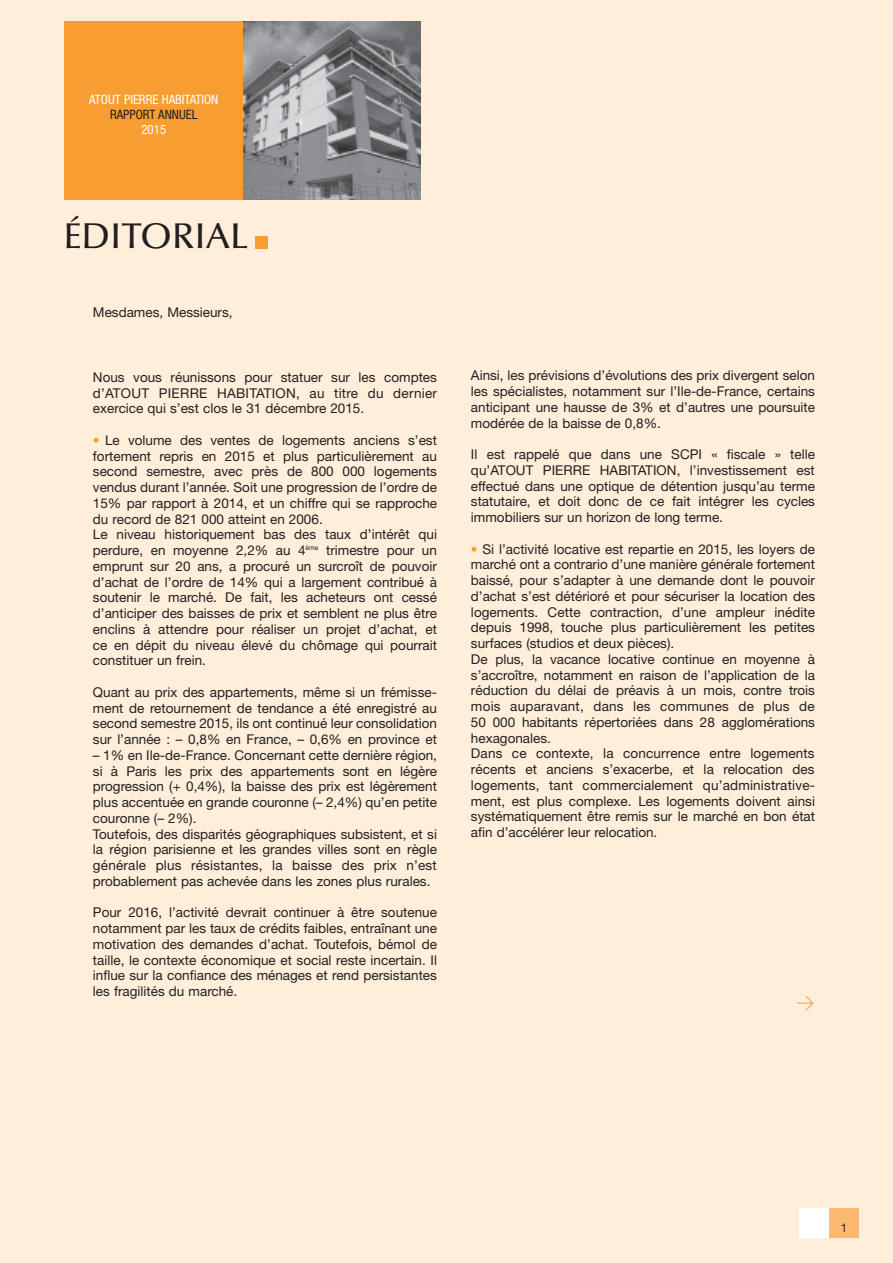
<style>
.page{position:relative;width:893px;height:1263px;background:#feeeda}
.page>*{position:absolute;margin:0;border:0;box-sizing:border-box;transform-origin:0 0}
.t1{font:500 36px "Optima";color:#231f20}
.t2{font:18px "DIN";color:#faae59}
.t3{font:13.5px/15.8px "Helvetica Neue";color:#231f20;text-align:justify}
.t4{font:condensed 12.9px "Helvetica Neue";color:#fff}
.t5{font:condensed 12.9px "Helvetica Neue";color:#231f20}
.t6{font:12px "Helvetica Neue";color:#231f20}
.s1{color:#f89d31}
</style>
<div class="page">
<img style="left:242px;top:21px;width:179px;height:179px">
<div style="left:64px;top:21px;width:178px;height:179px;background:#f89d31"></div>
<div style="left:799px;top:1208px;width:30px;height:29px;background:#fff"></div>
<div style="left:829px;top:1208px;width:30px;height:29px;background:#fcb86e"></div>
<div style="left:255px;top:236px;width:13px;height:13px;background:#f89d31"></div>
<p class="t4" style="left:89px;top:94px;width:131px">ATOUT PIERRE HABITATION</p>
<p class="t5" style="left:110px;top:109px;width:89px">RAPPORT ANNUEL</p>
<p class="t4" style="left:141px;top:124px;width:26px">2015</p>
<h1 class="t1" style="left:64px;top:222px;width:186px">ÉDITORIAL</h1>
<p class="t3" style="left:93px;top:306px;width:141px">Mesdames, Messieurs,</p>
<p class="t3" style="left:93px;top:370px;width:346px">Nous vous réunissons pour statuer sur les comptes d’ATOUT PIERRE HABITATION, au titre du dernier exercice qui s’est clos le 31 décembre 2015.</p>
<p class="t3" style="left:93px;top:433px;width:346px;text-align:left"><span class="s1">•</span> Le volume des ventes de logements anciens s’est fortement repris en 2015 et plus particulièrement au second semestre, avec près de 800 000 logements vendus durant l’année. Soit une progression de l’ordre de 15% par rapport à 2014, et un chiffre qui se rapproche du record de 821 000 atteint en 2006.<br>Le niveau historiquement bas des taux d’intérêt qui perdure, en moyenne 2,2% au 4<sup>ème</sup> trimestre pour un emprunt sur 20 ans, a procuré un surcroît de pouvoir d’achat de l’ordre de 14% qui a largement contribué à soutenir le marché. De fait, les acheteurs ont cessé d’anticiper des baisses de prix et semblent ne plus être enclins à attendre pour réaliser un projet d’achat, et ce en dépit du niveau élevé du chômage qui pourrait constituer un frein.</p>
<p class="t3" style="left:93px;top:685px;width:346px">Quant au prix des appartements, même si un frémisse&shy;ment de retournement de tendance a été enregistré au second semestre 2015, ils ont continué leur consolidation sur l’année : – 0,8% en France, – 0,6% en province et</p>
<p class="t3" style="left:93px;top:748px;width:346px;text-align:left">– 1% en Ile-de-France. Concernant cette dernière région, si à Paris les prix des appartements sont en légère progression (+ 0,4%), la baisse des prix est légèrement plus accentuée en grande couronne (– 2,4%) qu’en petite couronne (– 2%).<br>Toutefois, des disparités géographiques subsistent, et si la région parisienne et les grandes villes sont en règle générale plus résistantes, la baisse des prix n’est probablement pas achevée dans les zones plus rurales.</p>
<p class="t3" style="left:93px;top:906px;width:346px">Pour 2016, l’activité devrait continuer à être soutenue notamment par les taux de crédits faibles, entraînant une motivation des demandes d’achat. Toutefois, bémol de taille, le contexte économique et social reste incertain. Il influe sur la confiance des ménages et rend persistantes les fragilités du marché.</p>
<p class="t3" style="left:471px;top:369px;width:346px">Ainsi, les prévisions d’évolutions des prix divergent selon les spécialistes, notamment sur l’Ile-de-France, certains anticipant une hausse de 3% et d’autres une poursuite modérée de la baisse de 0,8%.</p>
<p class="t3" style="left:471px;top:448px;width:346px">Il est rappelé que dans une SCPI « fiscale » telle qu’ATOUT PIERRE HABITATION, l’investissement est effectué dans une optique de détention jusqu’au terme statutaire, et doit donc de ce fait intégrer les cycles immobiliers sur un horizon de long terme.</p>
<p class="t3" style="left:471px;top:542px;width:346px;text-align:left"><span class="s1">•</span> Si l’activité locative est repartie en 2015, les loyers de marché ont a contrario d’une manière générale fortement baissé, pour s’adapter à une demande dont le pouvoir d’achat s’est détérioré et pour sécuriser la location des logements. Cette contraction, d’une ampleur inédite depuis 1998, touche plus particulièrement les petites surfaces (studios et deux pièces).<br>De plus, la vacance locative continue en moyenne à s’accroître, notamment en raison de l’application de la réduction du délai de préavis à un mois, contre trois mois auparavant, dans les communes de plus de 50 000 habitants répertoriées dans 28 agglomérations hexagonales.<br>Dans ce contexte, la concurrence entre logements récents et anciens s’exacerbe, et la relocation des logements, tant commercialement qu’administrative&shy;ment, est plus complexe. Les logements doivent ainsi systématiquement être remis sur le marché en bon état afin d’accélérer leur relocation.</p>
<h2 class="t2" style="left:796px;top:991px;width:20px">&gt;</h2>
<p class="t6" style="left:841px;top:1223px;width:8px">1</p>
</div>
